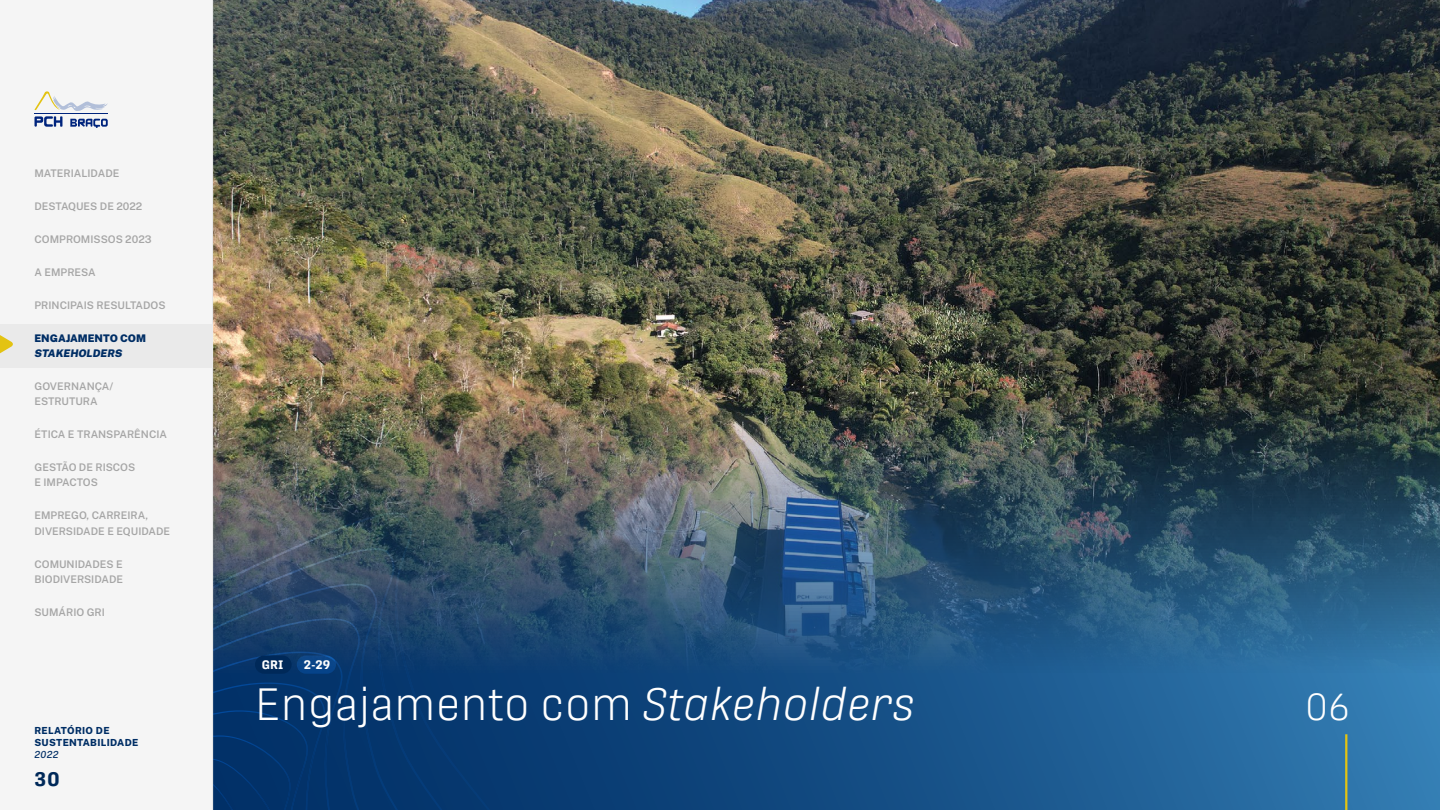
<style>
.page{position:relative;width:1440px;height:810px;background:#fff}
.page>*{position:absolute;margin:0;border:0;box-sizing:border-box;transform-origin:0 0}
.t1{font:300 45px "Protipo";color:#fff}
.t2{font:300 37.5px "Protipo";color:#fff}
.t3{font:700 19.5px "Protipo";color:#002959}
.t4{font:700 12.23px "Protipo";color:#fff}
.t5{font:600 10.5px/15px "Public Sans";color:#a6a6a6}
.t6{font:900 10.5px "Public Sans";color:#002e65}
.t7{font:italic 900 10.5px "Public Sans";color:#002e65}
.t8{font:800 9.75px/12px "Public Sans";letter-spacing:.03em;color:#002e65}
.t9{font:italic 500 9.75px "Public Sans";color:#002e65}
.s1{font-style:italic}
</style>
<div class="page">
<svg style="left:580px;top:695px;width:860px;height:115px;background:#1c5a90"></svg>
<img style="left:213px;top:0;width:1227px;height:695px">
<hr style="left:1345px;top:734px;width:2px;height:76px;background:#e3c312">
<svg style="left:213px;top:512px;width:367px;height:298px;background:#2e4c65"></svg>
<svg style="left:213px;top:548px;width:320px;height:262px;background:#28496a"></svg>
<svg style="left:213px;top:584px;width:274px;height:226px;background:#1b416c"></svg>
<svg style="left:213px;top:618px;width:228px;height:192px;background:#08366b"></svg>
<div style="left:297px;top:656px;width:39px;height:18px;background:#0a4489;border-radius:9px"></div>
<div style="left:255px;top:656px;width:37px;height:18px;background:#002959;border-radius:9px"></div>
<div style="left:0;top:0;width:213px;height:810px;background:#f5f5f5"></div>
<hr style="left:212px;top:0;width:1px;height:810px;background:#e6e6e6">
<svg style="left:34px;top:91px;width:74px;height:37px"></svg>
<hr style="left:35px;top:114px;width:73px;height:1px;background:#00247d">
<div style="left:0;top:324px;width:212px;height:44px;background:#eaeaea"></div>
<svg style="left:0;top:335px;width:13px;height:19px"></svg>
<p class="t5" style="left:34px;top:166px;width:86px">MATERIALIDADE</p>
<p class="t5" style="left:34px;top:199px;width:109px">DESTAQUES DE 2022</p>
<p class="t5" style="left:34px;top:232px;width:119px">COMPROMISSOS 2023</p>
<p class="t5" style="left:34px;top:265px;width:63px">A EMPRESA</p>
<p class="t5" style="left:34px;top:298px;width:133px">PRINCIPAIS RESULTADOS</p>
<p class="t6" style="left:34px;top:332px;width:113px">ENGAJAMENTO COM</p>
<p class="t7" style="left:34px;top:347px;width:89px">STAKEHOLDERS</p>
<p class="t5" style="left:34px;top:379px;width:80px">GOVERNANÇA/<br>ESTRUTURA</p>
<p class="t5" style="left:34px;top:427px;width:134px">ÉTICA E TRANSPARÊNCIA</p>
<p class="t5" style="left:34px;top:460px;width:102px">GESTÃO DE RISCOS<br>E IMPACTOS</p>
<p class="t5" style="left:34px;top:508px;width:137px">EMPREGO, CARREIRA,<br>DIVERSIDADE E EQUIDADE</p>
<p class="t5" style="left:34px;top:556px;width:90px">COMUNIDADES E<br>BIODIVERSIDADE</p>
<p class="t5" style="left:34px;top:604px;width:72px">SUMÁRIO GRI</p>
<p class="t8" style="left:34px;top:724px;width:105px">RELATÓRIO DE<br>SUSTENTABILIDADE</p>
<p class="t9" style="left:34px;top:748px;width:25px">2022</p>
<h3 class="t3" style="left:34px;top:768px;width:27px">30</h3>
<p class="t4" style="left:262px;top:657px;width:23px">GRI</p>
<p class="t4" style="left:304px;top:657px;width:28px">2-29</p>
<h1 class="t1" style="left:255px;top:678px;width:661px">Engajamento com <span class="s1">Stakeholders</span></h1>
<h2 class="t2" style="left:1305px;top:685px;width:47px">06</h2>
</div>
